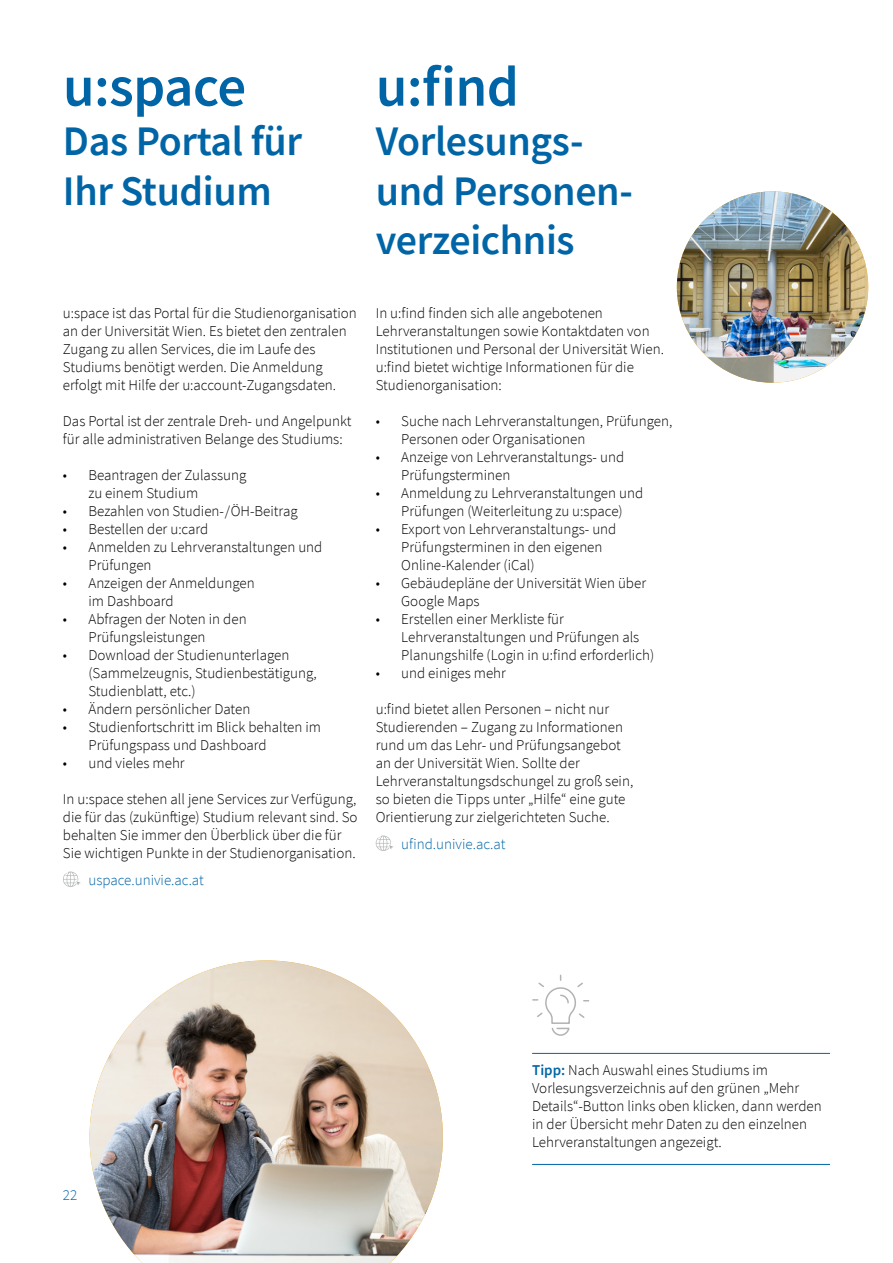
<style>
.page{position:relative;width:893px;height:1263px;background:#fff}
.page>*{position:absolute;margin:0;border:0;box-sizing:border-box;transform-origin:0 0}
.Ebene_2___Headline_blau__H3{font:600 57px "Source Sans Pro";letter-spacing:-.01em;color:#0065a6}
.Ebene_2___Headline_blau_2__Zeile__H3{font:600 42px/49.5px "Source Sans Pro";letter-spacing:-.01em;color:#0065a6}
.Fließtext_10_12__P{font:300 15px/18px "Source Sans Pro";color:#000}
.Tipps__P{font:300 15px/18px "Source Sans Pro";color:#000}
.Adressblock__P{font:300 15px "Source Sans Pro";color:#0065a6}
.s1{font-weight:600;color:#0065a6}
</style>
<div class="page">
<svg style="left:376px;top:835px;width:17px;height:16px"></svg>
<svg style="left:63px;top:871px;width:18px;height:16px"></svg>
<hr style="left:532px;top:1053px;width:298px;height:1px;background:#0065a6">
<hr style="left:532px;top:1164px;width:298px;height:1px;background:#0065a6">
<svg style="left:532px;top:974px;width:58px;height:62px"></svg>
<img style="left:90px;top:960px;width:353px;height:303px">
<img style="left:677px;top:191px;width:191px;height:192px;border-radius:96px">
<h3 class="Ebene_2___Headline_blau__H3" style="left:63px;top:49px;width:185px">u:space</h3>
<h3 class="Ebene_2___Headline_blau_2__Zeile__H3" style="left:63px;top:116px;width:241px">Das Portal für<br>Ihr Studium</h3>
<h3 class="Ebene_2___Headline_blau__H3" style="left:376px;top:49px;width:145px">u:find</h3>
<h3 class="Ebene_2___Headline_blau_2__Zeile__H3" style="left:376px;top:116px;width:259px">Vorlesungs&shy;und Personen&shy;verzeichnis</h3>
<p class="Fließtext_10_12__P" style="left:63px;top:304px;width:296px">u:space ist das Portal für die Studienorganisation an der Universität Wien. Es bietet den zentralen Zugang zu allen Services, die im Laufe des Studiums benötigt werden. Die Anmeldung erfolgt mit Hilfe der u:account-Zugangsdaten.</p>
<p class="Fließtext_10_12__P" style="left:63px;top:412px;width:290px">Das Portal ist der zentrale Dreh- und Angelpunkt für alle administrativen Belange des Studiums:</p>
<p class="Fließtext_10_12__P" style="left:88px;top:466px;width:159px;text-indent:-26px">• Beantragen der Zulassung zu einem Studium</p>
<p class="Fließtext_10_12__P" style="left:63px;top:502px;width:236px">• Bezahlen von Studien-/ÖH-Beitrag</p>
<p class="Fließtext_10_12__P" style="left:63px;top:520px;width:147px">• Bestellen der u:card</p>
<p class="Fließtext_10_12__P" style="left:88px;top:538px;width:235px;text-indent:-26px">• Anmelden zu Lehrveranstaltungen und<br>Prüfungen</p>
<p class="Fließtext_10_12__P" style="left:88px;top:574px;width:168px;text-indent:-26px">• Anzeigen der Anmeldungen im Dashboard</p>
<p class="Fließtext_10_12__P" style="left:88px;top:610px;width:160px;text-indent:-26px">• Abfragen der Noten in den<br>Prüfungsleistungen</p>
<p class="Fließtext_10_12__P" style="left:88px;top:646px;width:230px;text-indent:-26px">• Download der Studienunterlagen (Sammelzeugnis, Studienbestätigung,<br>Studienblatt, etc.)</p>
<p class="Fließtext_10_12__P" style="left:63px;top:700px;width:189px">• Ändern persönlicher Daten</p>
<p class="Fließtext_10_12__P" style="left:88px;top:718px;width:234px;text-indent:-26px">• Studienfortschritt im Blick behalten im<br>Prüfungspass und Dashboard</p>
<p class="Fließtext_10_12__P" style="left:63px;top:754px;width:123px">• und vieles mehr</p>
<p class="Fließtext_10_12__P" style="left:63px;top:790px;width:296px">In u:space stehen all jene Services zur Verfügung, die für das (zukünftige) Studium relevant sind. So behalten Sie immer den Überblick über die für Sie wichtigen Punkte in der Studienorganisation.</p>
<p class="Adressblock__P" style="left:88px;top:870px;width:117px">uspace.univie.ac.at</p>
<p class="Fließtext_10_12__P" style="left:376px;top:304px;width:290px">In u:find finden sich alle angebotenen Lehrveranstaltungen sowie Kontaktdaten von Institutionen und Personal der Universität Wien. u:find bietet wichtige Informationen für die Studienorganisation:</p>
<p class="Fließtext_10_12__P" style="left:401px;top:412px;width:273px;text-indent:-26px">• Suche nach Lehrveranstaltungen, Prüfungen,<br>Personen oder Organisationen</p>
<p class="Fließtext_10_12__P" style="left:401px;top:448px;width:224px;text-indent:-26px">• Anzeige von Lehrveranstaltungs- und<br>Prüfungsterminen</p>
<p class="Fließtext_10_12__P" style="left:376px;top:484px;width:269px;text-align:center">• Anmeldung zu Lehrveranstaltungen und<br>Prüfungen (Weiterleitung zu u:space)</p>
<p class="Fließtext_10_12__P" style="left:401px;top:520px;width:217px;text-indent:-26px">• Export von Lehrveranstaltungs- und<br>Prüfungsterminen in den eigenen<br>Online-Kalender (iCal)</p>
<p class="Fließtext_10_12__P" style="left:401px;top:574px;width:246px;text-indent:-26px">• Gebäudepläne der Universität Wien über<br>Google Maps</p>
<p class="Fließtext_10_12__P" style="left:401px;top:610px;width:254px;text-indent:-26px">• Erstellen einer Merkliste für<br>Lehrveranstaltungen und Prüfungen als<br>Planungshilfe (Login in u:find erforderlich)</p>
<p class="Fließtext_10_12__P" style="left:376px;top:664px;width:132px">• und einiges mehr</p>
<p class="Fließtext_10_12__P" style="left:376px;top:700px;width:259px">u:find bietet allen Personen – nicht nur Studierenden – Zugang zu Informationen rund um das Lehr- und Prüfungsangebot an der Universität Wien. Sollte der Lehrveranstaltungsdschungel zu groß sein, so bieten die Tipps unter „Hilfe“ eine gute Orientierung zur zielgerichteten Suche.</p>
<p class="Adressblock__P" style="left:401px;top:834px;width:106px">ufind.univie.ac.at</p>
<p class="Adressblock__P" style="left:63px;top:1186px;width:16px">22</p>
<p class="Tipps__P" style="left:532px;top:1061px;width:291px"><span class="s1">Tipp:</span> Nach Auswahl eines Studiums im Vorlesungsverzeichnis auf den grünen „Mehr Details“-Button links oben klicken, dann werden in der Übersicht mehr Daten zu den einzelnen Lehrveranstaltungen angezeigt.</p>
</div>
